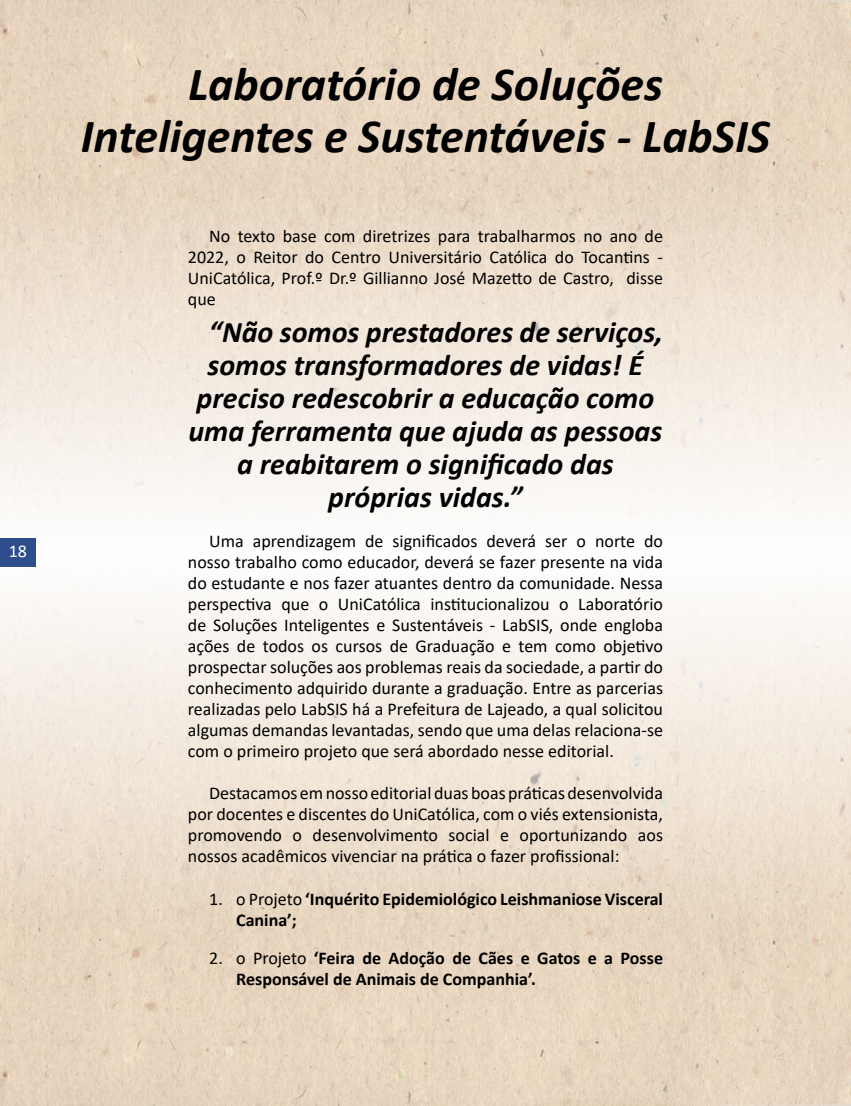
<style>
.page{position:relative;width:851px;height:1106px;background:#fff}
.page>*{position:absolute;margin:0;border:0;box-sizing:border-box;transform-origin:0 0}
.t1{font:italic 700 47.85px/52.7px "Calibri";color:#000;text-align:center}
.t2{font:italic 700 30px "Calibri";color:#000}
.t3{font:18px/21px "Calibri";color:#000;text-align:justify}
.t4{font:700 18px/21px "Calibri";color:#000}
.t5{font:18px "Calibri";color:#fff}
.s1{font-weight:400}
</style>
<div class="page">
<img style="left:0;top:0;width:850px;height:1106px">
<div style="left:0;top:537px;width:36px;height:29px;background:#2e4d8c"></div>
<p class="t5" style="left:9px;top:539px;width:20px">18</p>
<h1 class="t1" style="left:81px;top:56px;width:690px">Laboratório de Soluções<br>Inteligentes e Sustentáveis - LabSIS</h1>
<p class="t3" style="left:188px;top:225px;width:476px;text-indent:21px">No texto base com diretrizes para trabalharmos no ano de 2022, o Reitor do Centro Universitário Católica do Tocantins - UniCatólica, Prof.º Dr.º Gillianno José Mazetto de Castro, disse que</p>
<h2 class="t2" style="left:209px;top:310px;width:455px">“Não somos prestadores de serviços,</h2>
<h2 class="t2" style="left:207px;top:343px;width:437px">somos transformadores de vidas! É</h2>
<h2 class="t2" style="left:196px;top:376px;width:459px">preciso redescobrir a educação como</h2>
<h2 class="t2" style="left:188px;top:409px;width:475px">uma ferramenta que ajuda as pessoas</h2>
<h2 class="t2" style="left:237px;top:442px;width:378px">a reabitarem o significado das</h2>
<h2 class="t2" style="left:328px;top:475px;width:196px">próprias vidas.”</h2>
<p class="t3" style="left:188px;top:530px;width:476px;text-indent:21px">Uma aprendizagem de significados deverá ser o norte do nosso trabalho como educador, deverá se fazer presente na vida do estudante e nos fazer atuantes dentro da comunidade. Nessa perspectiva que o UniCatólica institucionalizou o Laboratório de Soluções Inteligentes e Sustentáveis - LabSIS, onde engloba ações de todos os cursos de Graduação e tem como objetivo prospectar soluções aos problemas reais da sociedade, a partir do conhecimento adquirido durante a graduação. Entre as parcerias realizadas pelo LabSIS há a Prefeitura de Lajeado, a qual solicitou algumas demandas levantadas, sendo que uma delas relaciona-se com o primeiro projeto que será abordado nesse editorial.</p>
<p class="t3" style="left:188px;top:782px;width:476px;text-indent:21px">Destacamos em nosso editorial duas boas práticas desenvolvida por docentes e discentes do UniCatólica, com o viés extensionista, promovendo o desenvolvimento social e oportunizando aos nossos acadêmicos vivenciar na prática o fazer profissional:</p>
<p class="t4" style="left:236px;top:887px;width:428px;text-indent:-27px"><span class="s1">1. o Projeto</span> ‘Inquérito Epidemiológico Leishmaniose Visceral<br>Canina’;</p>
<p class="t4" style="left:236px;top:946px;width:428px;text-indent:-27px"><span class="s1">2. o Projeto</span> ‘Feira de Adoção de Cães e Gatos e a Posse<br>Responsável de Animais de Companhia’.</p>
</div>
